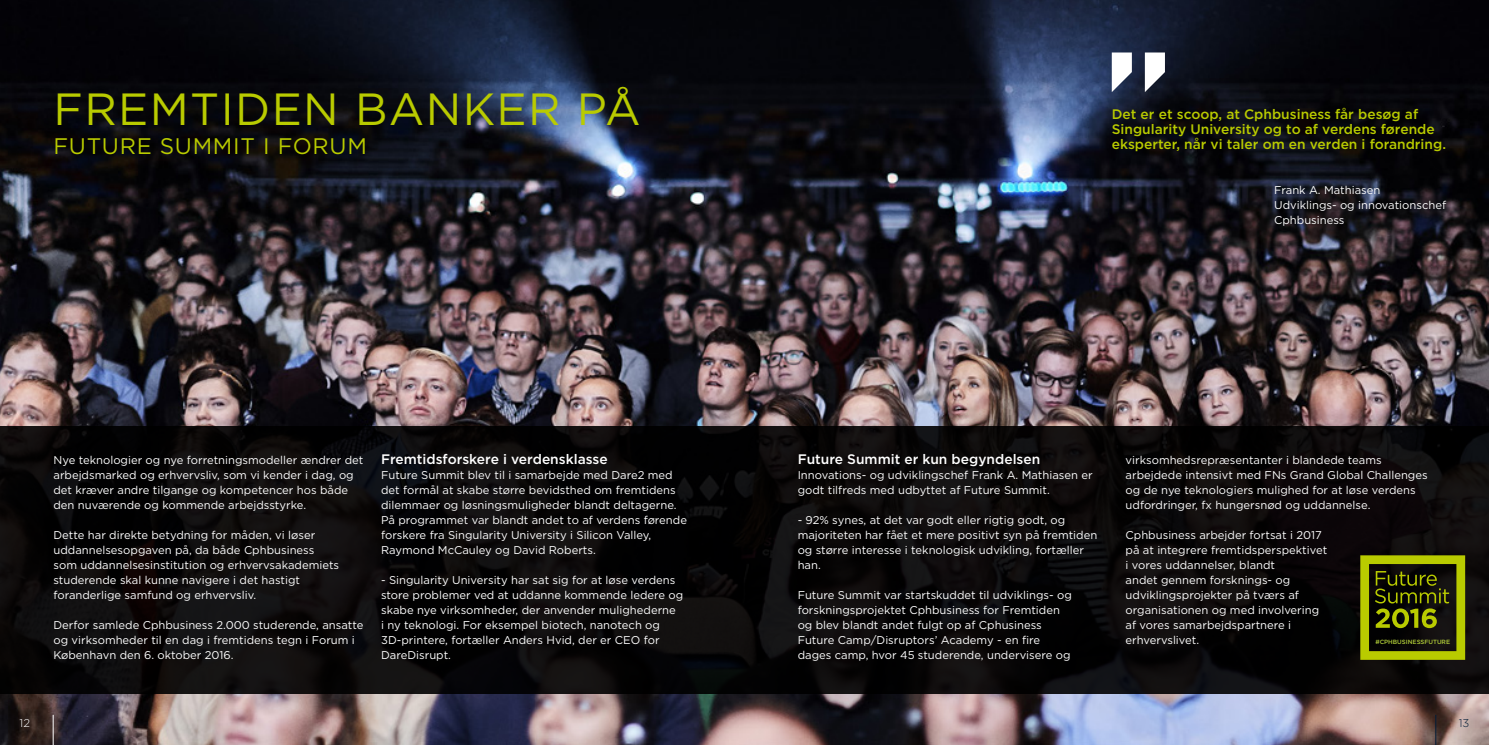
<style>
.page{position:relative;width:1489px;height:745px;background:#fff}
.page>*{position:absolute;margin:0;border:0;box-sizing:border-box;transform-origin:0 0}
.t1{font:45px "Gotham";letter-spacing:.03em;color:#b9cb00}
.t2{font:22.5px "Gotham";letter-spacing:.03em;color:#b9cb00}
.t3{font:500 13.75px/15px "Gotham";color:#b9cb00}
.t4{font:500 13.75px "Gotham";color:#fff}
.t5{font:11.25px/15px "Gotham";color:#fff}
.t6{font:300 11.25px "Gotham";color:#fff}
.t7{font:300 11.25px "Gotham";color:#001b36}
.t8{font:500 6.12px "Gotham";color:#b0cc38}
</style>
<div class="page">
<img style="left:0;top:0;width:1488px;height:744px">
<div style="left:0;top:426px;width:1488px;height:267px;background:linear-gradient(to right,#0a090a,#0b0909)"></div>
<svg style="left:1111px;top:52px;width:20px;height:40px"></svg>
<svg style="left:1144px;top:52px;width:20px;height:40px"></svg>
<svg style="left:1360px;top:555px;width:104px;height:104px;background:#4f5505"></svg>
<hr style="left:1435px;top:714px;width:1px;height:30px;background:#001b36">
<hr style="left:53px;top:714px;width:1px;height:30px;background:#fff">
<h1 class="t1" style="left:53px;top:80px;width:588px">FREMTIDEN BANKER PÅ</h1>
<h2 class="t2" style="left:53px;top:131px;width:315px">FUTURE SUMMIT I FORUM</h2>
<p class="t5" style="left:53px;top:452px;width:311px">Nye teknologier og nye forretningsmodeller ændrer det arbejdsmarked og erhvervsliv, som vi kender i dag, og det kræver andre tilgange og kompetencer hos både den nuværende og kommende arbejdsstyrke.</p>
<p class="t5" style="left:53px;top:527px;width:287px">Dette har direkte betydning for måden, vi løser uddannelsesopgaven på, da både Cphbusiness som uddannelsesinstitution og erhvervsakademiets studerende skal kunne navigere i det hastigt foranderlige samfund og erhvervsliv.</p>
<p class="t5" style="left:53px;top:617px;width:311px">Derfor samlede Cphbusiness 2.000 studerende, ansatte og virksomheder til en dag i fremtidens tegn i Forum i<br>København den 6. oktober 2016.</p>
<p class="t4" style="left:381px;top:450px;width:228px">Fremtidsforskere i verdensklasse</p>
<p class="t5" style="left:381px;top:467px;width:307px">Future Summit blev til i samarbejde med Dare2 med det formål at skabe større bevidsthed om fremtidens dilemmaer og løsningsmuligheder blandt deltagerne.<br>På programmet var blandt andet to af verdens førende forskere fra Singularity University i Silicon Valley, Raymond McCauley og David Roberts.</p>
<p class="t5" style="left:381px;top:572px;width:304px">- Singularity University har sat sig for at løse verdens store problemer ved at uddanne kommende ledere og skabe nye virksomheder, der anvender mulighederne<br>i ny teknologi. For eksempel biotech, nanotech og 3D-printere, fortæller Anders Hvid, der er CEO for DareDisrupt.</p>
<p class="t3" style="left:1111px;top:106px;width:336px">Det er et scoop, at Cphbusiness får besøg af<br>Singularity University og to af verdens førende eksperter, når vi taler om en verden i forandring.</p>
<p class="t5" style="left:1273px;top:182px;width:173px">Frank A. Mathiasen<br>Udviklings- og innovationschef<br>Cphbusiness</p>
<p class="t4" style="left:797px;top:450px;width:244px">Future Summit er kun begyndelsen</p>
<p class="t5" style="left:797px;top:467px;width:296px">Innovations- og udviklingschef Frank A. Mathiasen er godt tilfreds med udbyttet af Future Summit.</p>
<p class="t5" style="left:797px;top:512px;width:301px">- 92% synes, at det var godt eller rigtig godt, og majoriteten har fået et mere positivt syn på fremtiden og større interesse i teknologisk udvikling, fortæller han.</p>
<p class="t5" style="left:797px;top:587px;width:276px">Future Summit var startskuddet til udviklings- og forskningsprojektet Cphbusiness for Fremtiden og blev blandt andet fulgt op af Cphusiness Future Camp/Disruptors’ Academy - en fire dages camp, hvor 45 studerende, undervisere og</p>
<p class="t5" style="left:1125px;top:452px;width:303px">virksomhedsrepræsentanter i blandede teams arbejdede intensivt med FNs Grand Global Challenges og de nye teknologiers mulighed for at løse verdens udfordringer, fx hungersnød og uddannelse.</p>
<p class="t5" style="left:1125px;top:527px;width:203px">Cphbusiness arbejder fortsat i 2017 på at integrere fremtidsperspektivet i vores uddannelser, blandt<br>andet gennem forsknings- og udviklingsprojekter på tværs af organisationen og med involvering af vores samarbejdspartnere i erhvervslivet.</p>
<p class="t8" style="left:1375px;top:637px;width:76px">#CPHBUSINESSFUTURE</p>
<p class="t6" style="left:20px;top:715px;width:12px">12</p>
<p class="t7" style="left:1458px;top:715px;width:12px">13</p>
</div>
